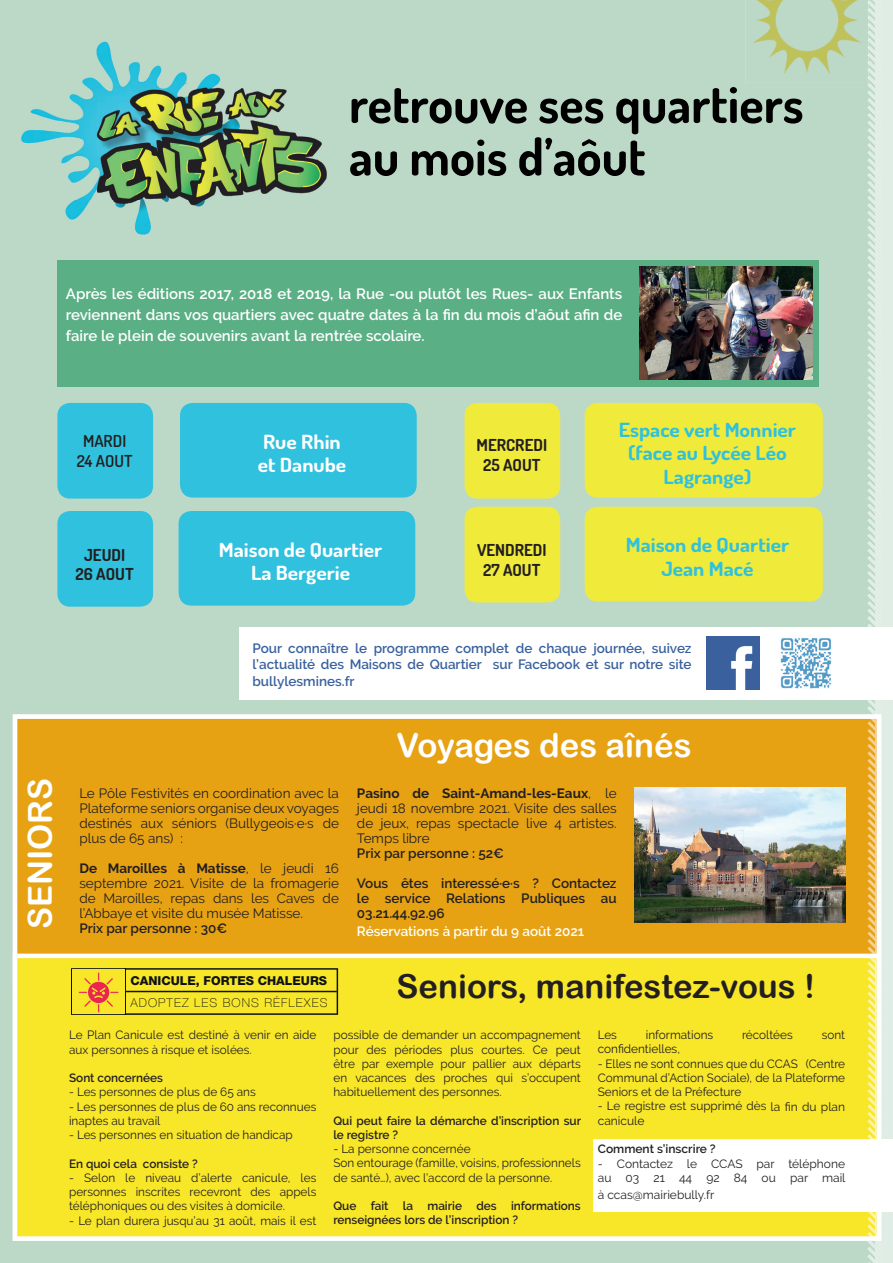
<style>
.page{position:relative;width:893px;height:1263px;background:#fff}
.page>*{position:absolute;margin:0;border:0;box-sizing:border-box;transform-origin:0 0}
.t1{font:700 51px/52.5px "Dosis";color:#000}
.t2{font:33px "Arial Rounded MT Bold";color:#231f20}
.t3{font:33px "Arial Rounded MT Bold";color:#fff}
.t4{font:700 19.5px/23.4px "Dosis";color:#2fc1de;text-align:center;scale:1.1 1}
.t5{font:700 19.5px/23.4px "Dosis";color:#fff;scale:1.1 1}
.t6{font:700 16.5px/19.8px "Dosis";color:#231f20;text-align:center}
.t7{font:600 16.5px/19.8px "Dosis";color:#231f20;text-align:center}
.t8{font:600 15px/21px "Raleway";color:#fff;text-align:justify}
.t9{font:13.5px/15px "Raleway";color:#231f20;text-align:justify}
.t10{font:600 13.5px/16.2px "Raleway";color:#39619e;text-align:justify}
.t11{font:600 13.5px/15px "Raleway";color:#231f20;text-align:justify}
.t12{font:600 13.5px "Raleway";color:#fff}
.t13{font:800 12.3px "Helvetica Neue LT Std";color:#0f1214}
.t14{font:100 12.3px "Helvetica Neue LT Std";letter-spacing:.085em;color:#0f1214}
.t15{font:12px/14.2px "Raleway";color:#231f20}
.t16{font:600 12px/14.2px "Raleway";color:#231f20}
.t17{font:500 condensed 8.7px/7.9px "Helvetica Neue LT Std";color:#0f1214;text-align:center}
.s1{font-weight:700}
</style>
<div class="page">
<div style="left:0;top:0;width:867px;height:1263px;background:#bcd9c7"></div>
<img style="left:745px;top:0;width:122px;height:83px">
<div style="left:13px;top:714px;width:854px;height:240px;background:#e6a213"></div>
<div style="left:13px;top:954px;width:854px;height:287px;background:#f8e729"></div>
<img style="left:634px;top:788px;width:211px;height:135px">
<div style="left:67px;top:963px;width:276px;height:57px;background:#f8e729"></div>
<svg style="left:71px;top:968px;width:267px;height:47px"></svg>
<hr style="left:124px;top:968px;width:2px;height:47px;background:#0f1214">
<hr style="left:126px;top:991px;width:211px;height:1px;background:#0f1214">
<img style="left:73px;top:970px;width:51px;height:43px">
<img style="left:10px;top:21px;width:324px;height:224px">
<div style="left:180px;top:403px;width:237px;height:94px;background:#2fc1de;border-radius:13px"></div>
<div style="left:57px;top:403px;width:96px;height:96px;background:#2fc1de;border-radius:13px"></div>
<div style="left:465px;top:403px;width:95px;height:96px;background:#f0eb3b;border-radius:13px"></div>
<div style="left:57px;top:511px;width:96px;height:96px;background:#2fc1de;border-radius:13px"></div>
<div style="left:585px;top:403px;width:238px;height:94px;background:#f0eb3b;border-radius:13px"></div>
<div style="left:179px;top:511px;width:236px;height:95px;background:#2fc1de;border-radius:13px"></div>
<div style="left:465px;top:507px;width:95px;height:95px;background:#f0eb3b;border-radius:13px"></div>
<div style="left:585px;top:507px;width:238px;height:94px;background:#f0eb3b;border-radius:13px"></div>
<div style="left:57px;top:260px;width:762px;height:127px;background:#5aaf85"></div>
<svg style="left:867px;top:0;width:26px;height:1263px;background:#e2e8d0"></svg>
<div style="left:239px;top:627px;width:654px;height:72px;background:#fff"></div>
<img style="left:706px;top:636px;width:54px;height:54px">
<img style="left:780px;top:638px;width:52px;height:51px">
<div style="left:593px;top:1140px;width:300px;height:72px;background:#fff"></div>
<img style="left:639px;top:267px;width:174px;height:112px">
<h1 class="t1" style="left:349px;top:77px;width:456px">retrouve ses quartiers au mois d’aôut</h1>
<p class="t8" style="left:66px;top:283px;width:558px">Après les éditions 2017, 2018 et 2019, la Rue -ou plutôt les Rues- aux Enfants reviennent dans vos quartiers avec quatre dates à la fin du mois d’aôut afin de faire le plein de souvenirs avant la rentrée scolaire.</p>
<h3 class="t5" style="left:258px;top:429px;width:82px">Rue Rhin et Danube</h3>
<h3 class="t7" style="left:77px;top:430px;width:57px">MARDI<br>24 AOUT</h3>
<h3 class="t6" style="left:476px;top:434px;width:72px">MERCREDI<br>25 AOUT</h3>
<h3 class="t4" style="left:619px;top:418px;width:163px">Espace vert Monnier (face au Lycée Léo<br>Lagrange)</h3>
<h3 class="t6" style="left:76px;top:544px;width:60px">JEUDI<br>26 AOUT</h3>
<h3 class="t5" style="left:219px;top:537px;width:150px;text-align:center">Maison de Quartier<br>La Bergerie</h3>
<h3 class="t6" style="left:477px;top:540px;width:71px">VENDREDI<br>27 AOUT</h3>
<h3 class="t4" style="left:626px;top:533px;width:150px">Maison de Quartier<br>Jean Macé</h3>
<p class="t10" style="left:252px;top:640px;width:441px">Pour connaître le programme complet de chaque journée, suivez l’actualité des Maisons de Quartier sur Facebook et sur notre site bullylesmines.fr</p>
<h2 class="t3" style="left:20px;top:929px;width:153px;rotate:-90deg">SENIORS</h2>
<p class="t9" style="left:79px;top:786px;width:261px">Le Pôle Festivités en coordination avec la Plateforme seniors organise deux voyages destinés aux séniors (Bullygeois·e·s de plus de 65 ans) :</p>
<p class="t9" style="left:79px;top:861px;width:261px"><span class="s1">De Maroilles à Matisse</span>, le jeudi 16 septembre 2021. Visite de la fromagerie de Maroilles, repas dans les Caves de l’Abbaye et visite du musée Matisse.</p>
<p class="t11" style="left:79px;top:921px;width:149px">Prix par personne : 30€</p>
<h2 class="t3" style="left:396px;top:725px;width:297px">Voyages des aînés</h2>
<p class="t9" style="left:357px;top:786px;width:261px"><span class="s1">Pasino de Saint-Amand-les-Eaux</span>, le jeudi 18 novembre 2021. Visite des salles de jeux, repas spectacle live 4 artistes.<br>Temps libre</p>
<p class="t11" style="left:357px;top:846px;width:149px">Prix par personne : 52€</p>
<p class="t11" style="left:357px;top:876px;width:261px">Vous êtes interessé·e·s ? Contactez le service Relations Publiques au 03.21.44.92.96</p>
<p class="t12" style="left:357px;top:924px;width:229px">Réservations à partir du 9 août 2021</p>
<p class="t13" style="left:130px;top:973px;width:198px">CANICULE, FORTES CHALEURS</p>
<p class="t14" style="left:130px;top:996px;width:199px">ADOPTEZ LES BONS RÉFLEXES</p>
<h2 class="t2" style="left:396px;top:967px;width:420px">Seniors, manifestez-vous !</h2>
<p class="t15" style="left:69px;top:1028px;width:249px">Le Plan Canicule est destiné à venir en aide aux personnes à risque et isolées.</p>
<p class="t16" style="left:69px;top:1071px;width:95px">Sont concernées</p>
<p class="t15" style="left:69px;top:1085px;width:188px">- Les personnes de plus de 65 ans</p>
<p class="t15" style="left:69px;top:1099px;width:249px">- Les personnes de plus de 60 ans reconnues inaptes au travail</p>
<p class="t15" style="left:69px;top:1128px;width:225px">- Les personnes en situation de handicap</p>
<p class="t16" style="left:69px;top:1156px;width:130px">En quoi cela consiste ?</p>
<p class="t15" style="left:69px;top:1170px;width:249px;text-align:justify">- Selon le niveau d’alerte canicule, les personnes inscrites recevront des appels téléphoniques ou des visites à domicile.</p>
<p class="t15" style="left:69px;top:1213px;width:249px">- Le plan durera jusqu’au 31 août, mais il est</p>
<p class="t17" style="left:62px;top:1213px;width:69px">Maintenir sa maison au frais : fermer</p>
<p class="t15" style="left:333px;top:1028px;width:249px;text-align:justify">possible de demander un accompagnement pour des périodes plus courtes. Ce peut être par exemple pour pallier aux départs en vacances des proches qui s’occupent habituellement des personnes.</p>
<p class="t16" style="left:333px;top:1113px;width:249px">Qui peut faire la démarche d’inscription sur le registre ?</p>
<p class="t15" style="left:333px;top:1142px;width:249px">- La personne concernée<br>Son entourage (famille, voisins, professionnels de santé…), avec l’accord de la personne.</p>
<p class="t16" style="left:333px;top:1199px;width:249px">Que fait la mairie des informations renseignées lors de l’inscription ?</p>
<p class="t15" style="left:598px;top:1028px;width:21px">Les</p>
<p class="t15" style="left:646px;top:1028px;width:69px">informations</p>
<p class="t15" style="left:742px;top:1028px;width:52px">récoltées</p>
<p class="t15" style="left:822px;top:1028px;width:25px">sont</p>
<p class="t15" style="left:598px;top:1042px;width:84px">confidentielles,</p>
<p class="t15" style="left:598px;top:1056px;width:249px;text-align:justify">- Elles ne sont connues que du CCAS (Centre Communal d’Action Sociale), de la Plateforme Seniors et de la Préfecture</p>
<p class="t15" style="left:598px;top:1099px;width:249px">- Le registre est supprimé dès la fin du plan canicule</p>
<p class="t16" style="left:598px;top:1142px;width:119px">Comment s’inscrire ?</p>
<p class="t15" style="left:598px;top:1156px;width:249px">- Contactez le CCAS par téléphone au 03 21 44 92 84 ou par mail</p>
<p class="t15" style="left:598px;top:1187px;width:118px">à ccas@mairiebully.fr</p>
</div>
